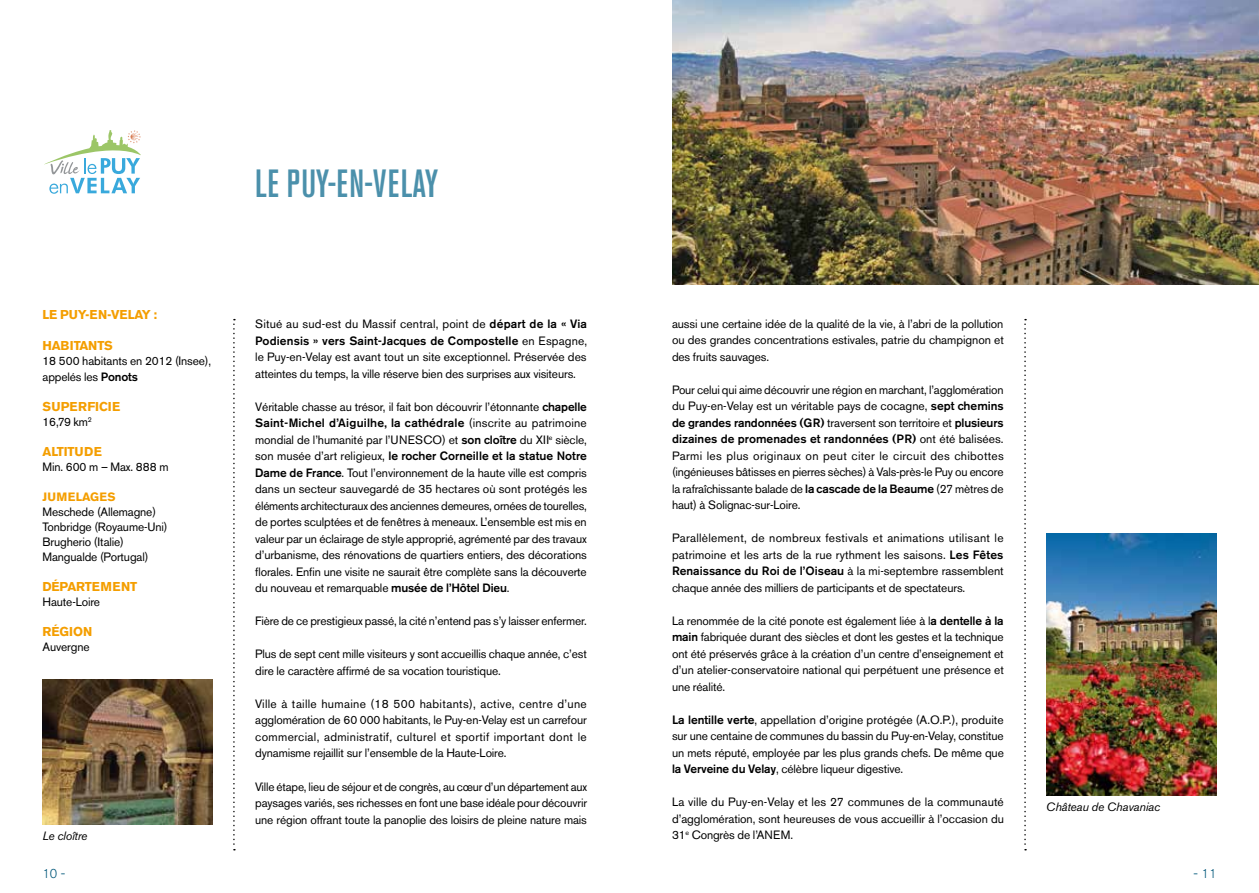
<style>
.page{position:relative;width:1259px;height:893px;background:#fff}
.page>*{position:absolute;margin:0;border:0;box-sizing:border-box;transform-origin:0 0}
.t1{font:500 condensed 39px "Akzidenz Grotesk BE";letter-spacing:.03em;color:#4b90ab}
.t2{font:700 12.75px "Akzidenz Grotesk BE";letter-spacing:-.01em;color:#f49e00}
.t3{font:700 12.75px "Akzidenz Grotesk BE";letter-spacing:.01em;color:#f49e00}
.t4{font:300 12.75px "Akzidenz Grotesk BE";color:#00577a}
.t5{font:12px/16.5px "Akzidenz Grotesk BE";letter-spacing:-.01em;color:#000;text-align:justify}
.t6{font:italic 12px "Akzidenz Grotesk BE";letter-spacing:-.01em;color:#000}
.t7{font:700 12px "Akzidenz Grotesk BE";letter-spacing:.03em;color:#f49e00}
.s1{font-weight:500}
</style>
<div class="page">
<svg style="left:233px;top:319px;width:2px;height:531px"></svg>
<svg style="left:1024px;top:319px;width:2px;height:531px"></svg>
<img style="left:1046px;top:534px;width:170px;height:261px">
<img style="left:43px;top:680px;width:170px;height:144px">
<img style="left:672px;top:0;width:587px;height:285px">
<svg style="left:44px;top:130px;width:97px;height:64px"></svg>
<h1 class="t1" style="left:255px;top:162px;width:184px">LE PUY-EN-VELAY</h1>
<p class="t2" style="left:43px;top:307px;width:116px">LE PUY-EN-VELAY :</p>
<p class="t2" style="left:43px;top:338px;width:72px">HABITANTS</p>
<p class="t5" style="left:43px;top:352px;width:170px">18 500 habitants en 2012 (Insee), appelés les <span class="s1">Ponots</span></p>
<p class="t3" style="left:43px;top:399px;width:79px">SUPERFICIE</p>
<p class="t5" style="left:43px;top:414px;width:51px">16,79 km<sup>2</sup></p>
<p class="t2" style="left:43px;top:444px;width:61px">ALTITUDE</p>
<p class="t5" style="left:43px;top:459px;width:128px">Min. 600 m – Max. 888 m</p>
<p class="t7" style="left:43px;top:490px;width:75px">JUMELAGES</p>
<p class="t5" style="left:43px;top:505px;width:127px;line-height:15px;text-align:left">Meschede (Allemagne)<br>Tonbridge (Royaume-Uni)<br>Brugherio (Italie)<br>Mangualde (Portugal)</p>
<p class="t2" style="left:43px;top:579px;width:96px">DÉPARTEMENT</p>
<p class="t5" style="left:43px;top:594px;width:59px">Haute-Loire</p>
<p class="t2" style="left:43px;top:624px;width:51px">RÉGION</p>
<p class="t5" style="left:43px;top:639px;width:49px">Auvergne</p>
<p class="t6" style="left:43px;top:829px;width:46px">Le cloître</p>
<p class="t5" style="left:255px;top:316px;width:333px">Situé au sud-est du Massif central, point de <span class="s1">départ de la « Via Podiensis » vers Saint-Jacques de Compostelle</span> en Espagne, le Puy-en-Velay est avant tout un site exceptionnel. Préservée des atteintes du temps, la ville réserve bien des surprises aux visiteurs.</p>
<p class="t5" style="left:255px;top:399px;width:333px">Véritable chasse au trésor, il fait bon découvrir l’étonnante <span class="s1">chapelle Saint-Michel d’Aiguilhe, la cathédrale</span> (inscrite au patrimoine mondial de l’humanité par l’UNESCO) et <span class="s1">son cloître</span> du XII<sup>e</sup> siècle, son musée d’art religieux, <span class="s1">le rocher Corneille et la statue Notre Dame de France</span>. Tout l’environnement de la haute ville est compris dans un secteur sauvegardé de 35 hectares où sont protégés les éléments architecturaux des anciennes demeures, ornées de tourelles, de portes sculptées et de fenêtres à meneaux. L’ensemble est mis en valeur par un éclairage de style approprié, agrémenté par des travaux d’urbanisme, des rénovations de quartiers entiers, des décorations florales. Enfin une visite ne saurait être complète sans la découverte du nouveau et remarquable <span class="s1">musée de l’Hôtel Dieu</span>.</p>
<p class="t5" style="left:255px;top:613px;width:333px">Fière de ce prestigieux passé, la cité n’entend pas s’y laisser enfermer.</p>
<p class="t5" style="left:255px;top:646px;width:333px">Plus de sept cent mille visiteurs y sont accueillis chaque année, c’est dire le caractère affirmé de sa vocation touristique.</p>
<p class="t5" style="left:255px;top:696px;width:333px">Ville à taille humaine (18 500 habitants), active, centre d’une agglomération de 60 000 habitants, le Puy-en-Velay est un carrefour commercial, administratif, culturel et sportif important dont le dynamisme rejaillit sur l’ensemble de la Haute-Loire.</p>
<p class="t5" style="left:255px;top:778px;width:333px">Ville étape, lieu de séjour et de congrès, au cœur d’un département aux paysages variés, ses richesses en font une base idéale pour découvrir une région offrant toute la panoplie des loisirs de pleine nature mais</p>
<p class="t5" style="left:672px;top:315px;width:333px">aussi une certaine idée de la qualité de la vie, à l’abri de la pollution ou des grandes concentrations estivales, patrie du champignon et des fruits sauvages.</p>
<p class="t5" style="left:672px;top:381px;width:333px">Pour celui qui aime découvrir une région en marchant, l’agglomération du Puy-en-Velay est un véritable pays de cocagne, <span class="s1">sept chemins de grandes randonnées (GR)</span> traversent son territoire et <span class="s1">plusieurs dizaines de promenades et randonnées (PR)</span> ont été balisées.<br>Parmi les plus originaux on peut citer le circuit des chibottes (ingénieuses bâtisses en pierres sèches) à Vals-près-le Puy ou encore la rafraîchissante balade de <span class="s1">la cascade de la Beaume</span> (27 mètres de haut) à Solignac-sur-Loire.</p>
<p class="t5" style="left:672px;top:530px;width:333px">Parallèlement, de nombreux festivals et animations utilisant le patrimoine et les arts de la rue rythment les saisons. <span class="s1">Les Fêtes Renaissance du Roi de l’Oiseau</span> à la mi-septembre rassemblent chaque année des milliers de participants et de spectateurs.</p>
<p class="t5" style="left:672px;top:612px;width:333px">La renommée de la cité ponote est également liée à l<span class="s1">a dentelle à la main</span> fabriquée durant des siècles et dont les gestes et la technique ont été préservés grâce à la création d’un centre d’enseignement et d’un atelier-conservatoire national qui perpétuent une présence et une réalité.</p>
<p class="t5" style="left:672px;top:711px;width:333px"><span class="s1">La lentille verte</span>, appellation d’origine protégée (A.O.P.), produite sur une centaine de communes du bassin du Puy-en-Velay, constitue un mets réputé, employée par les plus grands chefs. De même que <span class="s1">la Verveine du Velay</span>, célèbre liqueur digestive.</p>
<p class="t5" style="left:672px;top:794px;width:333px">La ville du Puy-en-Velay et les 27 communes de la communauté d’agglomération, sont heureuses de vous accueillir à l’occasion du 31<sup>e</sup> Congrès de l’ANEM.</p>
<p class="t6" style="left:1046px;top:800px;width:115px">Château de Chavaniac</p>
<p class="t4" style="left:43px;top:866px;width:24px">10 -</p>
<p class="t4" style="left:1193px;top:866px;width:24px">- 11</p>
</div>
